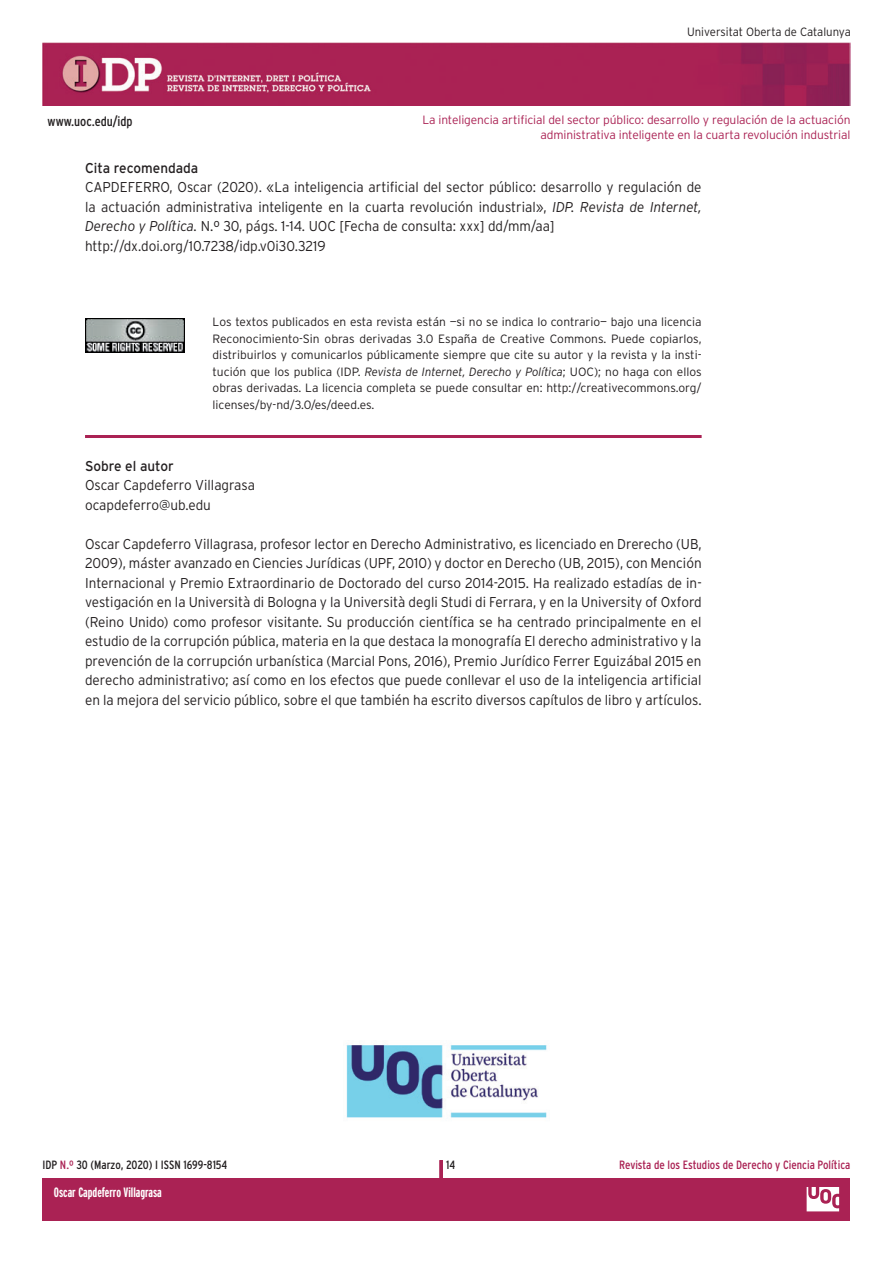
<style>
.page{position:relative;width:893px;height:1263px;background:#fff}
.page>*{position:absolute;margin:0;border:0;box-sizing:border-box;transform-origin:0 0}
.t1{font:300 14.25px/19.5px "Interstate";color:#231f20;scale:.95 1}
.t2{font:14.25px "Interstate";color:#231f20;scale:.95 1}
.t3{font:700 extra-condensed 13.5px "Interstate";color:#fff}
.t4{font:condensed 13.5px "Interstate";color:#231f20}
.t5{font:300 12px/16.5px "Interstate";color:#231f20;text-align:justify}
.t6{font:300 12px/14.4px "Interstate";letter-spacing:-.01em;color:#aa2254;text-align:right}
.t7{font:condensed 12px "Interstate";color:#aa2254}
.t8{font:condensed 12px "Interstate";color:#231f20}
.t9{font:300 12px "Interstate";color:#231f20;scale:.95 1}
.t10{font:700 extra-condensed 12px "Interstate";color:#fff}
.s1{font-style:italic}
.s2{color:#aa2254}
</style>
<div class="page">
<div style="left:43px;top:1178px;width:807px;height:42px;background:#aa2254"></div>
<img style="left:43px;top:43px;width:807px;height:63px">
<svg style="left:806px;top:1187px;width:34px;height:25px"></svg>
<hr style="left:440px;top:1160px;width:3px;height:44px;background:#aa2254">
<img style="left:346px;top:1045px;width:201px;height:73px">
<img style="left:85px;top:318px;width:99px;height:35px">
<hr style="left:85px;top:435px;width:617px;height:3px;background:#aa2254">
<p class="t4" style="left:48px;top:113px;width:87px">www.uoc.edu/idp</p>
<p class="t9" style="left:687px;top:25px;width:174px">Universitat Oberta de Catalunya</p>
<p class="t6" style="left:422px;top:113px;width:430px">La inteligencia artificial del sector público: desarrollo y regulación de la actuación administrativa inteligente en la cuarta revolución industrial</p>
<p class="t2" style="left:85px;top:160px;width:121px">Cita recomendada</p>
<p class="t1" style="left:85px;top:178px;width:651px">CAPDEFERRO, Oscar (2020). «La inteligencia artificial del sector público: desarrollo y regulación de la actuación administrativa inteligente en la cuarta revolución industrial», <span class="s1">IDP. Revista de Internet, Derecho y Política.</span> N.º 30, págs. 1-14. UOC [Fecha de consulta: xxx] dd/mm/aa] http://dx.doi.org/10.7238/idp.v0i30.3219</p>
<p class="t5" style="left:213px;top:313px;width:491px">Los textos publicados en esta revista están —si no se indica lo contrario— bajo una licencia Reconocimiento-Sin obras derivadas 3.0 España de Creative Commons. Puede copiarlos, distribuirlos y comunicarlos públicamente siempre que cite su autor y la revista y la insti&shy;tución que los publica (IDP. <span class="s1">Revista de Internet, Derecho y Política</span>; UOC); no haga con ellos obras derivadas. La licencia completa se puede consultar en: http://creativecommons.org/ licenses/by-nd/3.0/es/deed.es.</p>
<p class="t2" style="left:85px;top:457px;width:95px">Sobre el autor</p>
<p class="t1" style="left:85px;top:475px;width:181px">Oscar Capdeferro Villagrasa ocapdeferro@ub.edu</p>
<p class="t1" style="left:85px;top:534px;width:651px;text-align:justify">Oscar Capdeferro Villagrasa, profesor lector en Derecho Administrativo, es licenciado en Drerecho (UB, 2009), máster avanzado en Ciencies Jurídicas (UPF, 2010) y doctor en Derecho (UB, 2015), con Mención Internacional y Premio Extraordinario de Doctorado del curso 2014-2015. Ha realizado estadías de in&shy;vestigación en la Università di Bologna y la Università degli Studi di Ferrara, y en la University of Oxford (Reino Unido) como profesor visitante. Su producción científica se ha centrado principalmente en el estudio de la corrupción pública, materia en la que destaca la monografía El derecho administrativo y la prevención de la corrupción urbanística (Marcial Pons, 2016), Premio Jurídico Ferrer Eguizábal 2015 en derecho administrativo; así como en los efectos que puede conllevar el uso de la inteligencia artificial en la mejora del servicio público, sobre el que también ha escrito diversos capítulos de libro y artículos.</p>
<p class="t8" style="left:43px;top:1158px;width:186px">IDP <span class="s2">N.º</span> 30 (Marzo, 2020) I ISSN 1699-8154</p>
<p class="t8" style="left:446px;top:1158px;width:10px">14</p>
<p class="t7" style="left:619px;top:1158px;width:233px">Revista de los Estudios de Derecho y Ciencia Política</p>
<p class="t10" style="left:59px;top:1185px;width:31px">Eloi Puig</p>
<p class="t3" style="left:54px;top:1185px;width:110px">Oscar Capdeferro Villagrasa</p>
</div>
